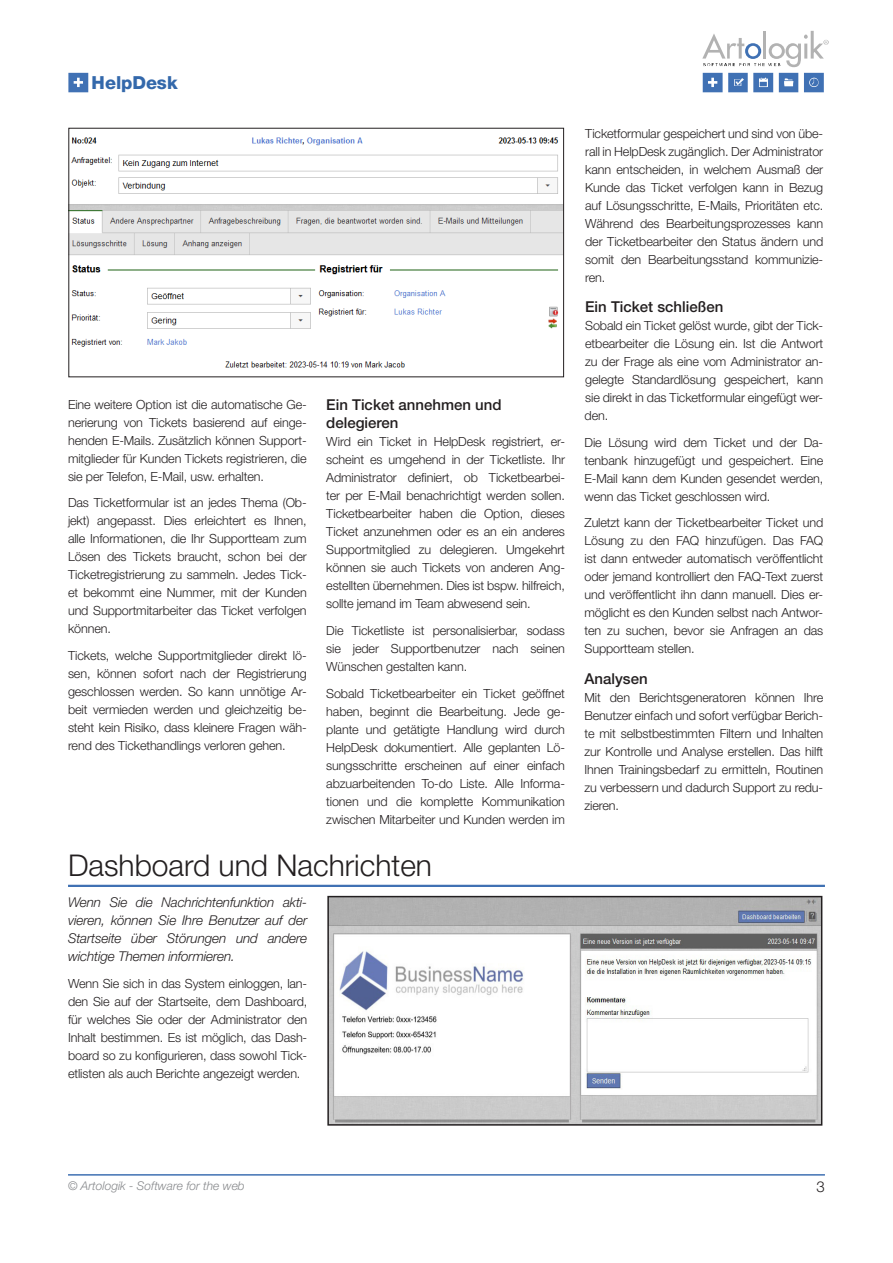
<style>
.page{position:relative;width:893px;height:1263px;background:#fff}
.page>*{position:absolute;margin:0;border:0;box-sizing:border-box;transform-origin:0 0}
.Header_1_-_Line_under{font:300 30px "Helvetica Neue";color:#231f20}
.t1{font:800 18px "Helvetica Neue";letter-spacing:-.005em;color:#3368ab}
.Header_2{font:500 15px/18px "Helvetica Neue";color:#231f20}
.t2{font:300 15px "Helvetica Neue";color:#231f20}
.Body_1_-_Marginal_-_Ingress{font:italic 300 13.5px/18px "Helvetica Neue";letter-spacing:-.01em;color:#231f20;text-align:justify}
.Body_1_-_Marginal{font:300 12.6px/18px "Helvetica Neue";letter-spacing:-.01em;color:#231f20;text-align:justify}
.t3{font:italic 300 12px "Helvetica Neue";color:#87898c}
</style>
<div class="page">
<hr style="left:68px;top:1174px;width:757px;height:1px;background:#4071b3">
<hr style="left:68px;top:885px;width:757px;height:2px;background:#4071b3">
<img style="left:329px;top:898px;width:491px;height:225px">
<div style="left:327px;top:896px;width:495px;height:229px;border:1px solid #231f20"></div>
<img style="left:70px;top:137px;width:492px;height:231px">
<svg style="left:68px;top:73px;width:20px;height:19px"></svg>
<svg style="left:804px;top:73px;width:20px;height:19px"></svg>
<svg style="left:779px;top:73px;width:19px;height:19px"></svg>
<svg style="left:703px;top:73px;width:70px;height:19px"></svg>
<svg style="left:702px;top:31px;width:126px;height:36px"></svg>
<h2 class="t1" style="left:92px;top:72px;width:88px">HelpDesk</h2>
<p class="Body_1_-_Marginal" style="left:68px;top:395px;width:240px">Eine weitere Option ist die automatische Ge&shy;nerierung von Tickets basierend auf einge&shy;henden E-Mails. Zusätzlich können Support&shy;mitglieder für Kunden Tickets registrieren, die sie per Telefon, E-Mail, usw. erhalten.</p>
<p class="Body_1_-_Marginal" style="left:68px;top:493px;width:240px">Das Ticketformular ist an jedes Thema (Ob&shy;jekt) angepasst. Dies erleichtert es Ihnen, alle Informationen, die Ihr Supportteam zum Lösen des Tickets braucht, schon bei der Ticketregistrierung zu sammeln. Jedes Tick&shy;et bekommt eine Nummer, mit der Kunden und Supportmitarbeiter das Ticket verfolgen können.</p>
<p class="Body_1_-_Marginal" style="left:68px;top:646px;width:240px">Tickets, welche Supportmitglieder direkt lö&shy;sen, können sofort nach der Registrierung geschlossen werden. So kann unnötige Ar&shy;beit vermieden werden und gleichzeitig be&shy;steht kein Risiko, dass kleinere Fragen wäh&shy;rend des Tickethandlings verloren gehen.</p>
<p class="Header_2" style="left:326px;top:396px;width:177px">Ein Ticket annehmen und delegieren</p>
<p class="Body_1_-_Marginal" style="left:326px;top:433px;width:240px">Wird ein Ticket in HelpDesk registriert, er&shy;scheint es umgehend in der Ticketliste. Ihr Administrator definiert, ob Ticketbearbei&shy;ter per E-Mail benachrichtigt werden sollen.<br>Ticketbearbeiter haben die Option, dieses Ticket anzunehmen oder es an ein anderes Supportmitglied zu delegieren. Umgekehrt können sie auch Tickets von anderen Ang&shy;estellten übernehmen. Dies ist bspw. hilfreich, sollte jemand im Team abwesend sein.</p>
<p class="Body_1_-_Marginal" style="left:326px;top:621px;width:240px">Die Ticketliste ist personalisierbar, sodass sie jeder Supportbenutzer nach seinen Wünschen gestalten kann.</p>
<p class="Body_1_-_Marginal" style="left:326px;top:684px;width:240px">Sobald Ticketbearbeiter ein Ticket geöffnet haben, beginnt die Bearbeitung. Jede ge&shy;plante und getätigte Handlung wird durch HelpDesk dokumentiert. Alle geplanten Lö&shy;sungsschritte erscheinen auf einer einfach abzuarbeitenden To-do Liste. Alle Informa&shy;tionen und die komplette Kommunikation zwischen Mitarbeiter und Kunden werden im</p>
<p class="Header_1_-_Line_under" style="left:68px;top:847px;width:365px">Dashboard und Nachrichten</p>
<p class="Body_1_-_Marginal_-_Ingress" style="left:68px;top:893px;width:241px">Wenn Sie die Nachrichtenfunktion akti&shy;vieren, können Sie Ihre Benutzer auf der Startseite über Störungen und andere wichtige Themen informieren.</p>
<p class="Body_1_-_Marginal" style="left:68px;top:974px;width:241px">Wenn Sie sich in das System einloggen, lan&shy;den Sie auf der Startseite, dem Dashboard, für welches Sie oder der Administrator den Inhalt bestimmen. Es ist möglich, das Dash&shy;board so zu konfigurieren, dass sowohl Tick&shy;etlisten als auch Berichte angezeigt werden.</p>
<p class="Body_1_-_Marginal" style="left:585px;top:124px;width:240px">Ticketformular gespeichert und sind von übe&shy;rall in HelpDesk zugänglich. Der Administrator kann entscheiden, in welchem Ausmaß der Kunde das Ticket verfolgen kann in Bezug auf Lösungsschritte, E-Mails, Prioritäten etc.<br>Während des Bearbeitungsprozesses kann der Ticketbearbeiter den Status ändern und somit den Bearbeitungsstand kommunizie&shy;ren.</p>
<p class="Header_2" style="left:585px;top:298px;width:140px">Ein Ticket schließen</p>
<p class="Body_1_-_Marginal" style="left:585px;top:317px;width:240px">Sobald ein Ticket gelöst wurde, gibt der Tick&shy;etbearbeiter die Lösung ein. Ist die Antwort zu der Frage als eine vom Administrator an&shy;gelegte Standardlösung gespeichert, kann sie direkt in das Ticketformular eingefügt wer&shy;den.</p>
<p class="Body_1_-_Marginal" style="left:585px;top:433px;width:240px">Die Lösung wird dem Ticket und der Da&shy;tenbank hinzugefügt und gespeichert. Eine E-Mail kann dem Kunden gesendet werden, wenn das Ticket geschlossen wird.</p>
<p class="Body_1_-_Marginal" style="left:585px;top:514px;width:240px">Zuletzt kann der Ticketbearbeiter Ticket und Lösung zu den FAQ hinzufügen. Das FAQ ist dann entweder automatisch veröffentlicht oder jemand kontrolliert den FAQ-Text zuerst und veröffentlicht ihn dann manuell. Dies er&shy;möglicht es den Kunden selbst nach Antwor&shy;ten zu suchen, bevor sie Anfragen an das Supportteam stellen.</p>
<p class="Header_2" style="left:585px;top:670px;width:65px">Analysen</p>
<p class="Body_1_-_Marginal" style="left:585px;top:688px;width:240px">Mit den Berichtsgeneratoren können Ihre Benutzer einfach und sofort verfügbar Berich&shy;te mit selbstbestimmten Filtern und Inhalten zur Kontrolle und Analyse erstellen. Das hilft Ihnen Trainingsbedarf zu ermitteln, Routinen zu verbessern und dadurch Support zu redu&shy;zieren.</p>
<p class="t3" style="left:68px;top:1178px;width:178px">© Artologik - Software for the web</p>
<p class="t2" style="left:817px;top:1177px;width:10px">3</p>
</div>
